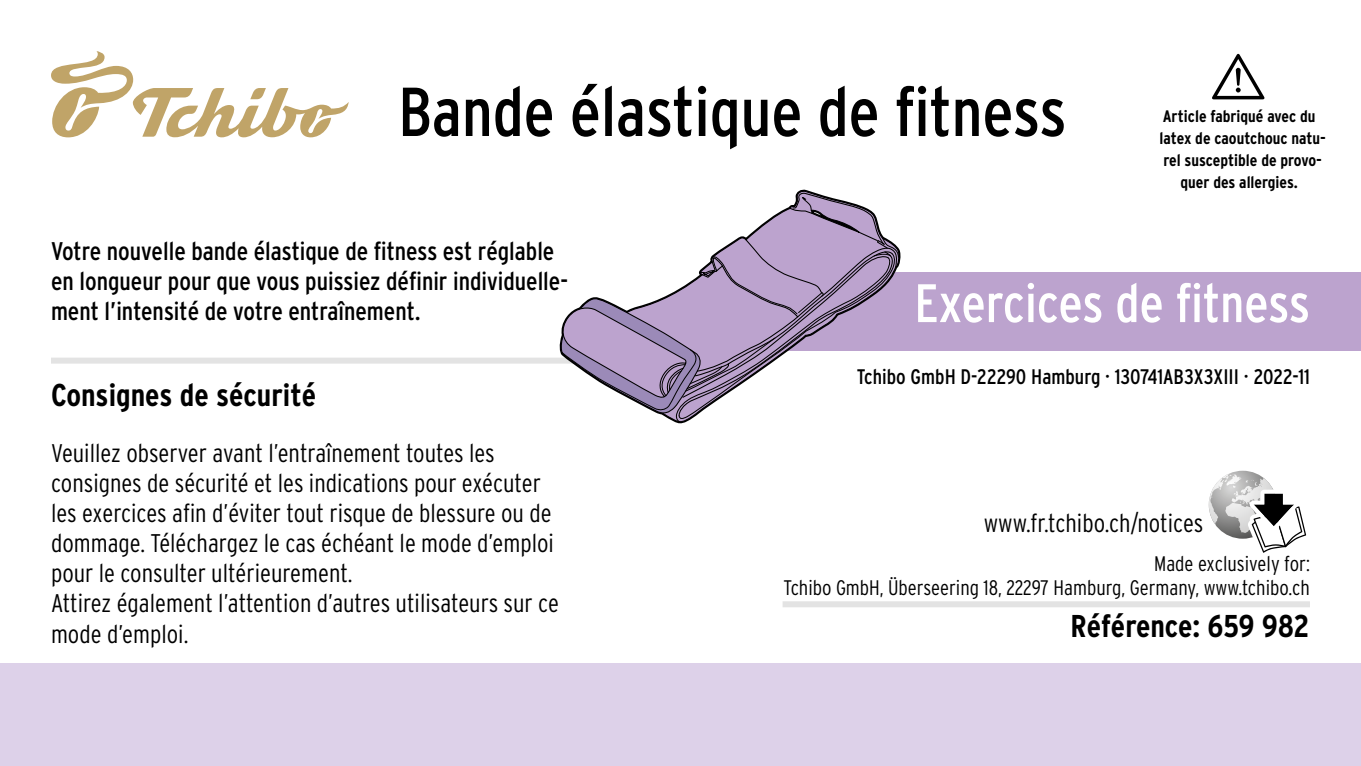
<style>
.page{position:relative;width:1361px;height:766px;background:#fff}
.page>*{position:absolute;margin:0;border:0;box-sizing:border-box;transform-origin:0 0}
.id_xtitel{font:condensed 69px "Interstate OT";color:#000}
.id_xtitel-2{font:condensed 54px "Interstate OT";color:#fff}
.ID_HEADLINE_IVZ_LINI{font:700 condensed 31.5px "Interstate OT";color:#000}
.id_headline_xivz_lin{font:700 condensed 31.5px "Interstate OT";letter-spacing:-.005em;color:#000}
.ID_FLIESSTEXT{font:300 condensed 25.5px/30px "Interstate OT";color:#000}
.ID_ANREDE_TEXT{font:condensed 25.5px/30px "Interstate OT";color:#000}
.ID_FLIESSTEXT-2{font:300 condensed 21px/24.9px "Interstate OT";color:#000;text-align:right}
.id_xkennung{font:condensed 21px "Interstate OT";color:#000}
.id_subline_1_xivz{font:700 condensed 16.5px/22.2px "Interstate OT";color:#000;text-align:center}
</style>
<div class="page">
<svg style="left:51px;top:51px;width:298px;height:86px"></svg>
<div style="left:766px;top:272px;width:595px;height:79px;background:#bca3ce"></div>
<div style="left:51px;top:357px;width:526px;height:6px;background:#e3e3e3"></div>
<svg style="left:1208px;top:470px;width:99px;height:83px"></svg>
<div style="left:782px;top:601px;width:528px;height:6px;background:#e3e3e3"></div>
<svg style="left:1212px;top:54px;width:52px;height:45px"></svg>
<svg style="left:560px;top:192px;width:339px;height:230px"></svg>
<div style="left:0;top:663px;width:1361px;height:102px;background:#ddd1e9"></div>
<p class="id_xtitel" style="left:398px;top:70px;width:670px">Bande élastique de fitness</p>
<p class="id_subline_1_xivz" style="left:1159px;top:104px;width:168px">Article fabriqué avec du latex de caoutchouc natu&shy;rel susceptible de provo&shy;quer des allergies.</p>
<p class="ID_ANREDE_TEXT" style="left:51px;top:235px;width:518px">Votre nouvelle bande élastique de fitness est réglable en longueur pour que vous puissiez définir individuelle&shy;ment l’intensité de votre entraînement.</p>
<p class="ID_HEADLINE_IVZ_LINI" style="left:51px;top:376px;width:267px">Consignes de sécurité</p>
<p class="ID_FLIESSTEXT" style="left:51px;top:438px;width:509px">Veuillez observer avant l’entraînement toutes les consignes de sécurité et les indications pour exécuter les exercices afin d’éviter tout risque de blessure ou de dommage. Téléchargez le cas échéant le mode d’emploi pour le consulter ultérieurement.<br>Attirez également l’attention d’autres utilisateurs sur ce mode d’emploi.</p>
<p class="id_xtitel-2" style="left:914px;top:271px;width:397px">Exercices de fitness</p>
<p class="id_xkennung" style="left:857px;top:364px;width:455px">Tchibo GmbH D-22290 Hamburg · 130741AB3X3XIII · 2022-11</p>
<p class="ID_FLIESSTEXT" style="left:984px;top:508px;width:221px">www.fr.tchibo.ch/notices</p>
<p class="ID_FLIESSTEXT-2" style="left:783px;top:550px;width:528px">Made exclusively for:<br>Tchibo GmbH, Überseering 18, 22297 Hamburg, Germany, www.tchibo.ch</p>
<p class="id_headline_xivz_lin" style="left:1070px;top:606px;width:241px">Référence: 659 982</p>
</div>
